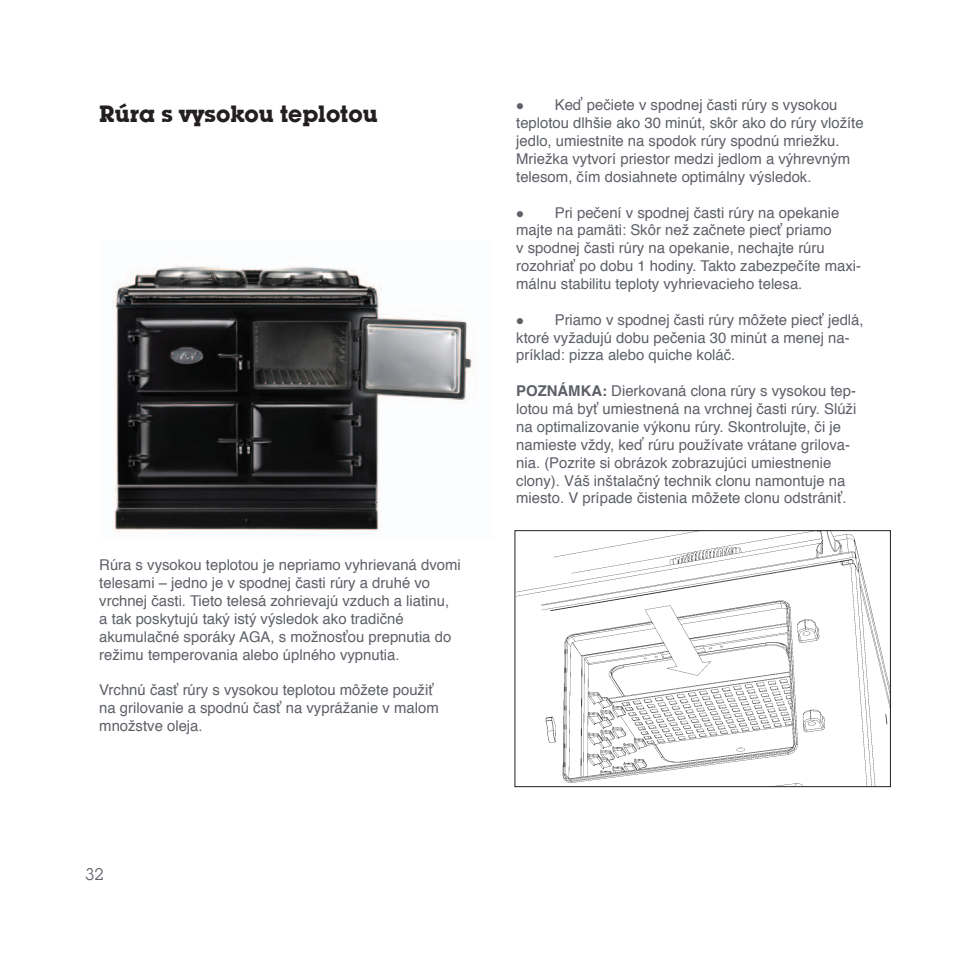
<style>
.page{position:relative;width:958px;height:958px;background:#fff}
.page>*{position:absolute;margin:0;border:0;box-sizing:border-box;transform-origin:0 0}
.t1{font:700 24.5px "Lubalin Graph Itc TEE";color:#231f20}
.t2{font:17.5px "Lubalin Graph Itc TEE";color:#5d6067}
.t3{font:14.88px/17.8px "Helvetica";color:#5d6067}
.s1{font-weight:700}
</style>
<div class="page">
<img style="left:517px;top:532px;width:371px;height:252px">
<img style="left:112px;top:265px;width:363px;height:268px">
<p class="t1" style="left:99px;top:99px;width:280px">Rúra s vysokou teplotou</p>
<p class="t3" style="left:99px;top:556px;width:363px">Rúra s vysokou teplotou je nepriamo vyhrievaná dvomi telesami – jedno je v spodnej časti rúry a druhé vo</p>
<p class="t3" style="left:99px;top:592px;width:351px">vrchnej časti. Tieto telesá zohrievajú vzduch a liatinu,</p>
<p class="t3" style="left:99px;top:610px;width:353px">a tak poskytujú taký istý výsledok ako tradičné akumulačné sporáky AGA, s možnosťou prepnutia do režimu temperovania alebo úplného vypnutia.</p>
<p class="t3" style="left:99px;top:681px;width:341px">Vrchnú časť rúry s vysokou teplotou môžete použiť na grilovanie a spodnú časť na vyprážanie v malom množstve oleja.</p>
<p class="t2" style="left:85px;top:864px;width:21px">32</p>
<p class="t3" style="left:516px;top:97px;width:349px">● Keď pečiete v spodnej časti rúry s vysokou teplotou dlhšie ako 30 minút, skôr ako do rúry vložíte jedlo, umiestnite na spodok rúry spodnú mriežku.<br>Mriežka vytvorí priestor medzi jedlom a výhrevným telesom, čím dosiahnete optimálny výsledok.</p>
<p class="t3" style="left:516px;top:204px;width:346px">● Pri pečení v spodnej časti rúry na opekanie majte na pamäti: Skôr než začnete piecť priamo<br>v spodnej časti rúry na opekanie, nechajte rúru rozohriať po dobu 1 hodiny. Takto zabezpečíte maxi&shy;málnu stabilitu teploty vyhrievacieho telesa.</p>
<p class="t3" style="left:516px;top:311px;width:349px">● Priamo v spodnej časti rúry môžete piecť jedlá, ktoré vyžadujú dobu pečenia 30 minút a menej na&shy;príklad: pizza alebo quiche koláč.</p>
<p class="t3" style="left:516px;top:382px;width:341px"><span class="s1">POZNÁMKA:</span> Dierkovaná clona rúry s vysokou tep&shy;lotou má byť umiestnená na vrchnej časti rúry. Slúži na optimalizovanie výkonu rúry. Skontrolujte, či je namieste vždy, keď rúru používate vrátane grilova&shy;nia. (Pozrite si obrázok zobrazujúci umiestnenie clony). Váš inštalačný technik clonu namontuje na miesto. V prípade čistenia môžete clonu odstrániť.</p>
</div>
